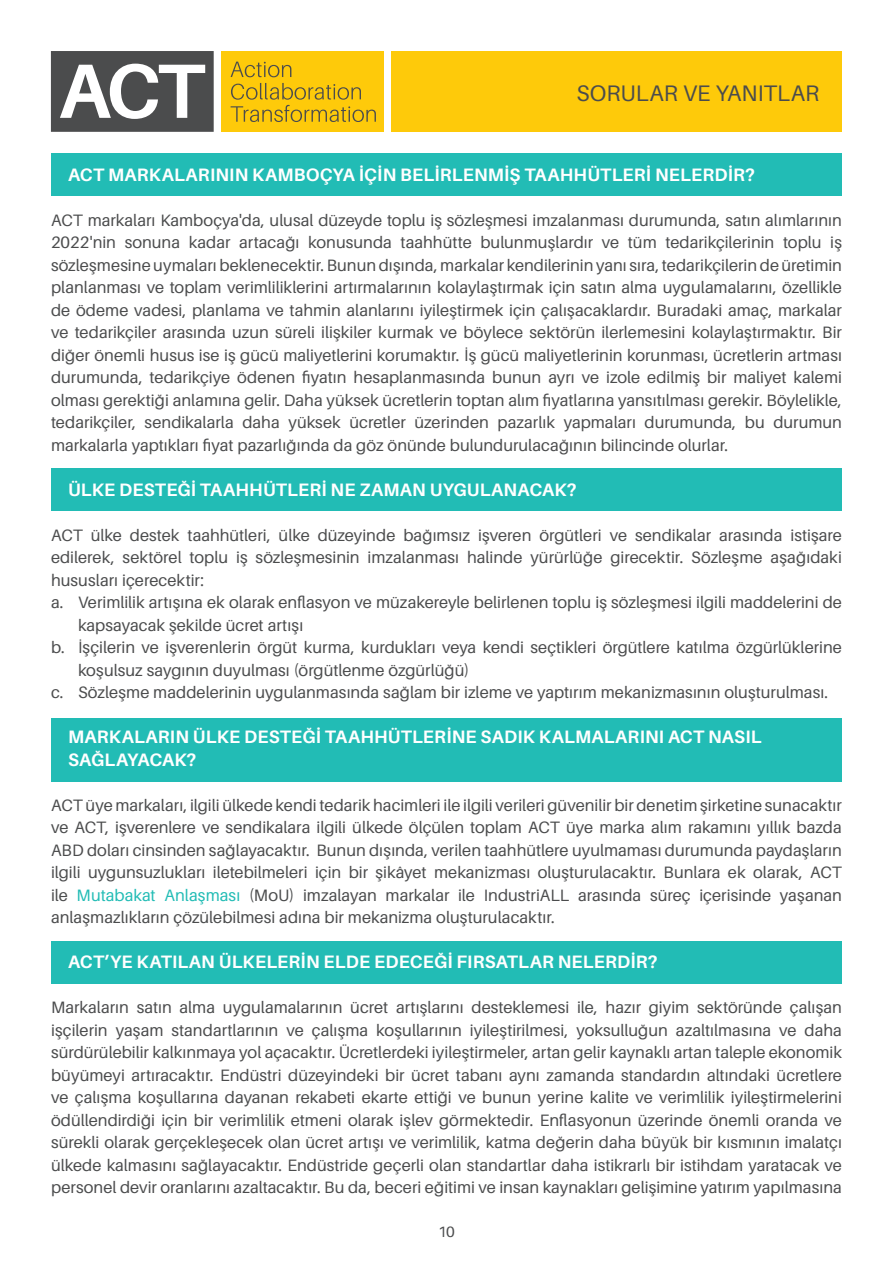
<style>
.page{position:relative;width:893px;height:1263px;background:#fff}
.page>*{position:absolute;margin:0;border:0;box-sizing:border-box;transform-origin:0 0}
.t1{font:22.5px "Aileron";color:#4b4c4d}
.t2{font:700 18px/22.5px "Aileron";letter-spacing:.01em;color:#fff}
.t3{font:16.5px/22.5px "Aileron";color:#4b4c4d;text-align:justify}
.t4{font:15px "Aileron";color:#4b4c4d}
.s1{color:#22bcb5}
</style>
<div class="page">
<div style="left:51px;top:468px;width:791px;height:43px;background:#22bcb5"></div>
<div style="left:51px;top:718px;width:791px;height:63px;background:#22bcb5"></div>
<div style="left:51px;top:941px;width:791px;height:43px;background:#22bcb5"></div>
<div style="left:51px;top:153px;width:791px;height:43px;background:#22bcb5"></div>
<div style="left:221px;top:51px;width:163px;height:81px;background:#feca0a"></div>
<svg style="left:51px;top:51px;width:163px;height:81px"></svg>
<svg style="left:231px;top:62px;width:60px;height:15px"></svg>
<svg style="left:231px;top:83px;width:145px;height:39px"></svg>
<div style="left:392px;top:51px;width:450px;height:81px;background:#feca0a"></div>
<p class="t1" style="left:577px;top:80px;width:244px">SORULAR VE YANITLAR</p>
<p class="t2" style="left:68px;top:163px;width:689px">ACT MARKALARININ KAMBOÇYA İÇİN BELİRLENMİŞ TAAHHÜTLERİ NELERDİR?</p>
<p class="t3" style="left:51px;top:209px;width:792px">ACT markaları Kamboçya'da, ulusal düzeyde toplu iş sözleşmesi imzalanması durumunda, satın alımlarının 2022'nin sonuna kadar artacağı konusunda taahhütte bulunmuşlardır ve tüm tedarikçilerinin toplu iş sözleşmesine uymaları beklenecektir. Bunun dışında, markalar kendilerinin yanı sıra, tedarikçilerin de üretimin planlanması ve toplam verimliliklerini artırmalarının kolaylaştırmak için satın alma uygulamalarını, özellikle de ödeme vadesi, planlama ve tahmin alanlarını iyileştirmek için çalışacaklardır. Buradaki amaç, markalar ve tedarikçiler arasında uzun süreli ilişkiler kurmak ve böylece sektörün ilerlemesini kolaylaştırmaktır. Bir diğer önemli husus ise iş gücü maliyetlerini korumaktır. İş gücü maliyetlerinin korunması, ücretlerin artması durumunda, tedarikçiye ödenen fiyatın hesaplanmasında bunun ayrı ve izole edilmiş bir maliyet kalemi olması gerektiği anlamına gelir. Daha yüksek ücretlerin toptan alım fiyatlarına yansıtılması gerekir. Böylelikle, tedarikçiler, sendikalarla daha yüksek ücretler üzerinden pazarlık yapmaları durumunda, bu durumun markalarla yaptıkları fiyat pazarlığında da göz önünde bulundurulacağının bilincinde olurlar.</p>
<p class="t2" style="left:68px;top:478px;width:510px">ÜLKE DESTEĞİ TAAHHÜTLERİ NE ZAMAN UYGULANACAK?</p>
<p class="t3" style="left:51px;top:524px;width:792px">ACT ülke destek taahhütleri, ülke düzeyinde bağımsız işveren örgütleri ve sendikalar arasında istişare edilerek, sektörel toplu iş sözleşmesinin imzalanması halinde yürürlüğe girecektir. Sözleşme aşağıdaki hususları içerecektir:</p>
<p class="t3" style="left:78px;top:591px;width:765px;text-indent:-27px">a. Verimlilik artışına ek olarak enflasyon ve müzakereyle belirlenen toplu iş sözleşmesi ilgili maddelerini de kapsayacak şekilde ücret artışı</p>
<p class="t3" style="left:78px;top:636px;width:765px;text-indent:-27px">b. İşçilerin ve işverenlerin örgüt kurma, kurdukları veya kendi seçtikleri örgütlere katılma özgürlüklerine koşulsuz saygının duyulması (örgütlenme özgürlüğü)</p>
<p class="t3" style="left:51px;top:681px;width:779px">c. Sözleşme maddelerinin uygulanmasında sağlam bir izleme ve yaptırım mekanizmasının oluşturulması.</p>
<p class="t2" style="left:68px;top:726px;width:695px">MARKALARIN ÜLKE DESTEĞİ TAAHHÜTLERİNE SADIK KALMALARINI ACT NASIL<br>SAĞLAYACAK?</p>
<p class="t3" style="left:51px;top:794px;width:792px">ACT üye markaları, ilgili ülkede kendi tedarik hacimleri ile ilgili verileri güvenilir bir denetim şirketine sunacaktır ve ACT, işverenlere ve sendikalara ilgili ülkede ölçülen toplam ACT üye marka alım rakamını yıllık bazda ABD doları cinsinden sağlayacaktır. Bunun dışında, verilen taahhütlere uyulmaması durumunda paydaşların ilgili uygunsuzlukları iletebilmeleri için bir şikâyet mekanizması oluşturulacaktır. Bunlara ek olarak, ACT ile <span class="s1">Mutabakat Anlaşması</span> (MoU) imzalayan markalar ile IndustriALL arasında süreç içerisinde yaşanan anlaşmazlıkların çözülebilmesi adına bir mekanizma oluşturulacaktır.</p>
<p class="t2" style="left:68px;top:951px;width:591px">ACT’YE KATILAN ÜLKELERİN ELDE EDECEĞİ FIRSATLAR NELERDİR?</p>
<p class="t3" style="left:51px;top:996px;width:792px">Markaların satın alma uygulamalarının ücret artışlarını desteklemesi ile, hazır giyim sektöründe çalışan işçilerin yaşam standartlarının ve çalışma koşullarının iyileştirilmesi, yoksulluğun azaltılmasına ve daha sürdürülebilir kalkınmaya yol açacaktır. Ücretlerdeki iyileştirmeler, artan gelir kaynaklı artan taleple ekonomik büyümeyi artıracaktır. Endüstri düzeyindeki bir ücret tabanı aynı zamanda standardın altındaki ücretlere ve çalışma koşullarına dayanan rekabeti ekarte ettiği ve bunun yerine kalite ve verimlilik iyileştirmelerini ödüllendirdiği için bir verimlilik etmeni olarak işlev görmektedir. Enflasyonun üzerinde önemli oranda ve sürekli olarak gerçekleşecek olan ücret artışı ve verimlilik, katma değerin daha büyük bir kısmının imalatçı ülkede kalmasını sağlayacaktır. Endüstride geçerli olan standartlar daha istikrarlı bir istihdam yaratacak ve personel devir oranlarını azaltacaktır. Bu da, beceri eğitimi ve insan kaynakları gelişimine yatırım yapılmasına</p>
<p class="t4" style="left:438px;top:1223px;width:18px">10</p>
</div>
